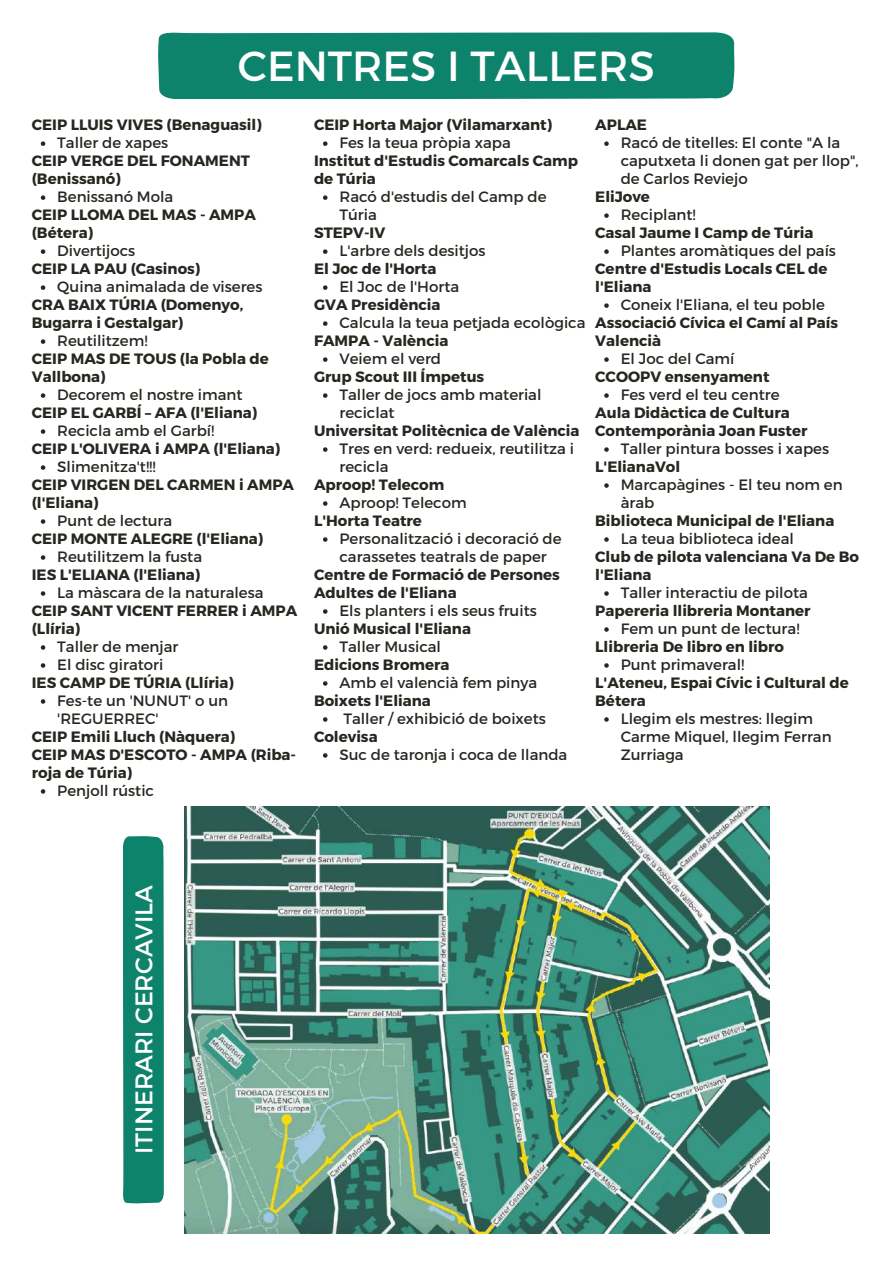
<style>
.page{position:relative;width:893px;height:1264px;background:#fff}
.page>*{position:absolute;margin:0;border:0;box-sizing:border-box;transform-origin:0 0}
.t1{font:42px "Montserrat";color:#fff}
.t2{font:24.15px "Montserrat";color:#fff}
.t3{font:700 15px/18px "Montserrat";color:#272620}
.t4{font:15px/18px "Montserrat";color:#272620}
</style>
<div class="page">
<div style="left:158px;top:32px;width:576px;height:67px;background:#0e836b"></div>
<img style="left:184px;top:806px;width:585px;height:426px">
<div style="left:123px;top:836px;width:41px;height:367px;background:#0e836b"></div>
<svg style="left:41px;top:141px;width:4px;height:5px"></svg>
<svg style="left:41px;top:195px;width:4px;height:5px"></svg>
<svg style="left:41px;top:249px;width:4px;height:5px"></svg>
<svg style="left:41px;top:285px;width:4px;height:5px"></svg>
<svg style="left:41px;top:339px;width:4px;height:5px"></svg>
<svg style="left:41px;top:393px;width:4px;height:5px"></svg>
<svg style="left:41px;top:429px;width:4px;height:5px"></svg>
<svg style="left:41px;top:465px;width:4px;height:5px"></svg>
<svg style="left:41px;top:519px;width:4px;height:5px"></svg>
<svg style="left:41px;top:555px;width:4px;height:5px"></svg>
<svg style="left:41px;top:591px;width:4px;height:4px"></svg>
<svg style="left:41px;top:645px;width:4px;height:4px"></svg>
<svg style="left:41px;top:663px;width:4px;height:4px"></svg>
<svg style="left:41px;top:699px;width:4px;height:4px"></svg>
<svg style="left:41px;top:789px;width:4px;height:4px"></svg>
<svg style="left:604px;top:141px;width:4px;height:5px"></svg>
<svg style="left:604px;top:213px;width:4px;height:5px"></svg>
<svg style="left:604px;top:249px;width:4px;height:5px"></svg>
<svg style="left:604px;top:303px;width:4px;height:5px"></svg>
<svg style="left:604px;top:357px;width:4px;height:5px"></svg>
<svg style="left:604px;top:393px;width:4px;height:5px"></svg>
<svg style="left:604px;top:447px;width:4px;height:5px"></svg>
<svg style="left:604px;top:483px;width:4px;height:5px"></svg>
<svg style="left:604px;top:537px;width:4px;height:5px"></svg>
<svg style="left:604px;top:591px;width:4px;height:4px"></svg>
<svg style="left:604px;top:627px;width:4px;height:4px"></svg>
<svg style="left:604px;top:663px;width:4px;height:4px"></svg>
<svg style="left:604px;top:717px;width:4px;height:4px"></svg>
<svg style="left:323px;top:141px;width:4px;height:5px"></svg>
<svg style="left:323px;top:195px;width:4px;height:5px"></svg>
<svg style="left:323px;top:249px;width:4px;height:5px"></svg>
<svg style="left:323px;top:285px;width:4px;height:5px"></svg>
<svg style="left:323px;top:321px;width:4px;height:5px"></svg>
<svg style="left:323px;top:357px;width:4px;height:5px"></svg>
<svg style="left:323px;top:393px;width:4px;height:5px"></svg>
<svg style="left:323px;top:447px;width:4px;height:5px"></svg>
<svg style="left:323px;top:501px;width:4px;height:5px"></svg>
<svg style="left:323px;top:537px;width:4px;height:5px"></svg>
<svg style="left:323px;top:609px;width:4px;height:4px"></svg>
<svg style="left:323px;top:645px;width:4px;height:4px"></svg>
<svg style="left:323px;top:681px;width:4px;height:4px"></svg>
<svg style="left:323px;top:717px;width:4px;height:4px"></svg>
<svg style="left:323px;top:753px;width:4px;height:4px"></svg>
<h1 class="t1" style="left:238px;top:39px;width:418px">CENTRES I TALLERS</h1>
<p class="t3" style="left:32px;top:115px;width:231px">CEIP LLUIS VIVES (Benaguasil)</p>
<p class="t3" style="left:32px;top:151px;width:219px">CEIP VERGE DEL FONAMENT (Benissanó)</p>
<p class="t3" style="left:32px;top:205px;width:226px">CEIP LLOMA DEL MAS - AMPA (Bétera)</p>
<p class="t3" style="left:32px;top:259px;width:170px">CEIP LA PAU (Casinos)</p>
<p class="t3" style="left:32px;top:295px;width:213px">CRA BAIX TÚRIA (Domenyo,<br>Bugarra i Gestalgar)</p>
<p class="t3" style="left:32px;top:349px;width:238px">CEIP MAS DE TOUS (la Pobla de<br>Vallbona)</p>
<p class="t3" style="left:32px;top:403px;width:227px">CEIP EL GARBÍ – AFA (l'Eliana)</p>
<p class="t3" style="left:32px;top:439px;width:250px">CEIP L'OLIVERA i AMPA (l'Eliana)</p>
<p class="t3" style="left:32px;top:475px;width:264px">CEIP VIRGEN DEL CARMEN i AMPA (l'Eliana)</p>
<p class="t3" style="left:32px;top:529px;width:233px">CEIP MONTE ALEGRE (l'Eliana)</p>
<p class="t3" style="left:32px;top:565px;width:170px">IES L'ELIANA (l'Eliana)</p>
<p class="t3" style="left:32px;top:601px;width:267px">CEIP SANT VICENT FERRER i AMPA (Llíria)</p>
<p class="t3" style="left:32px;top:673px;width:203px">IES CAMP DE TÚRIA (Llíria)</p>
<p class="t4" style="left:57px;top:133px;width:112px">Taller de xapes</p>
<p class="t4" style="left:57px;top:187px;width:118px">Benissanó Mola</p>
<p class="t4" style="left:57px;top:241px;width:79px">Divertijocs</p>
<p class="t4" style="left:57px;top:277px;width:207px">Quina animalada de viseres</p>
<p class="t4" style="left:57px;top:331px;width:92px">Reutilitzem!</p>
<p class="t4" style="left:57px;top:385px;width:187px">Decorem el nostre imant</p>
<p class="t4" style="left:57px;top:421px;width:158px">Recicla amb el Garbí!</p>
<p class="t4" style="left:57px;top:457px;width:100px">Slimenitza't!!!</p>
<p class="t4" style="left:57px;top:511px;width:116px">Punt de lectura</p>
<p class="t4" style="left:57px;top:547px;width:146px">Reutilitzem la fusta</p>
<p class="t4" style="left:57px;top:583px;width:208px">La màscara de la naturalesa</p>
<p class="t4" style="left:57px;top:637px;width:123px">Taller de menjar<br>El disc giratori</p>
<p class="t4" style="left:57px;top:691px;width:172px">Fes-te un 'NUNUT' o un 'REGUERREC'</p>
<p class="t3" style="left:32px;top:727px;width:266px">CEIP Emili Lluch (Nàquera)<br>CEIP MAS D'ESCOTO - AMPA (Riba&shy;roja de Túria)</p>
<p class="t4" style="left:57px;top:780px;width:98px">Penjoll rústic</p>
<p class="t3" style="left:314px;top:115px;width:239px">CEIP Horta Major (Vilamarxant)</p>
<p class="t3" style="left:314px;top:151px;width:265px">Institut d'Estudis Comarcals Camp de Túria</p>
<p class="t4" style="left:339px;top:133px;width:173px">Fes la teua pròpia xapa</p>
<p class="t4" style="left:339px;top:187px;width:208px">Racó d'estudis del Camp de<br>Túria</p>
<p class="t4" style="left:339px;top:241px;width:148px">L'arbre dels desitjos</p>
<p class="t4" style="left:339px;top:277px;width:121px">El Joc de l'Horta</p>
<p class="t4" style="left:339px;top:313px;width:247px">Calcula la teua petjada ecològica</p>
<p class="t4" style="left:339px;top:349px;width:103px">Veiem el verd</p>
<p class="t4" style="left:339px;top:385px;width:203px">Taller de jocs amb material reciclat</p>
<p class="t4" style="left:339px;top:439px;width:236px">Tres en verd: redueix, reutilitza i recicla</p>
<p class="t4" style="left:339px;top:493px;width:129px">Aproop! Telecom</p>
<p class="t4" style="left:339px;top:529px;width:224px">Personalització i decoració de carassetes teatrals de paper</p>
<p class="t4" style="left:339px;top:601px;width:199px">Els planters i els seus fruits</p>
<p class="t4" style="left:339px;top:637px;width:103px">Taller Musical</p>
<p class="t4" style="left:339px;top:673px;width:199px">Amb el valencià fem pinya</p>
<p class="t4" style="left:343px;top:709px;width:204px">Taller / exhibició de boixets</p>
<p class="t4" style="left:339px;top:745px;width:229px">Suc de taronja i coca de llanda</p>
<p class="t3" style="left:314px;top:223px;width:73px">STEPV-IV</p>
<p class="t3" style="left:314px;top:259px;width:124px">El Joc de l'Horta</p>
<p class="t3" style="left:314px;top:295px;width:128px">GVA Presidència</p>
<p class="t3" style="left:314px;top:331px;width:136px">FAMPA - València</p>
<p class="t3" style="left:314px;top:367px;width:172px">Grup Scout III Ímpetus</p>
<p class="t3" style="left:314px;top:421px;width:267px">Universitat Politècnica de València</p>
<p class="t3" style="left:314px;top:475px;width:132px">Aproop! Telecom</p>
<p class="t3" style="left:314px;top:511px;width:109px">L'Horta Teatre</p>
<p class="t3" style="left:314px;top:565px;width:247px">Centre de Formació de Persones<br>Adultes de l'Eliana</p>
<p class="t3" style="left:314px;top:619px;width:158px">Unió Musical l'Eliana</p>
<p class="t3" style="left:314px;top:655px;width:137px">Edicions Bromera</p>
<p class="t3" style="left:314px;top:691px;width:118px">Boixets l'Eliana</p>
<p class="t3" style="left:314px;top:727px;width:65px">Colevisa</p>
<p class="t3" style="left:595px;top:115px;width:53px">APLAE</p>
<p class="t4" style="left:620px;top:133px;width:239px">Racó de titelles: El conte "A la caputxeta li donen gat per llop", de Carlos Reviejo</p>
<p class="t4" style="left:620px;top:205px;width:76px">Reciplant!</p>
<p class="t4" style="left:620px;top:241px;width:217px">Plantes aromàtiques del país</p>
<p class="t4" style="left:620px;top:295px;width:206px">Coneix l'Eliana, el teu poble</p>
<p class="t4" style="left:620px;top:349px;width:115px">El Joc del Camí</p>
<p class="t4" style="left:620px;top:385px;width:160px">Fes verd el teu centre</p>
<p class="t3" style="left:595px;top:187px;width:56px">EliJove</p>
<p class="t3" style="left:595px;top:223px;width:220px">Casal Jaume I Camp de Túria</p>
<p class="t3" style="left:595px;top:259px;width:234px">Centre d'Estudis Locals CEL de l'Eliana</p>
<p class="t3" style="left:595px;top:313px;width:244px">Associació Cívica el Camí al País<br>Valencià</p>
<p class="t3" style="left:595px;top:367px;width:176px">CCOOPV ensenyament</p>
<p class="t3" style="left:595px;top:403px;width:214px">Aula Didàctica de Cultura<br>Contemporània Joan Fuster</p>
<p class="t3" style="left:595px;top:457px;width:87px">L'ElianaVol</p>
<p class="t4" style="left:620px;top:439px;width:210px">Taller pintura bosses i xapes</p>
<p class="t4" style="left:620px;top:475px;width:223px">Marcapàgines - El teu nom en àrab</p>
<p class="t4" style="left:620px;top:529px;width:175px">La teua biblioteca ideal</p>
<p class="t3" style="left:595px;top:511px;width:240px">Biblioteca Municipal de l'Eliana</p>
<p class="t3" style="left:595px;top:547px;width:265px">Club de pilota valenciana Va De Bo l'Eliana</p>
<p class="t3" style="left:595px;top:601px;width:217px">Papereria llibreria Montaner</p>
<p class="t3" style="left:595px;top:637px;width:190px">Llibreria De libro en libro</p>
<p class="t3" style="left:595px;top:673px;width:255px">L'Ateneu, Espai Cívic i Cultural de<br>Bétera</p>
<p class="t4" style="left:620px;top:583px;width:189px">Taller interactiu de pilota</p>
<p class="t4" style="left:620px;top:619px;width:180px">Fem un punt de lectura!</p>
<p class="t4" style="left:620px;top:655px;width:125px">Punt primaveral!</p>
<p class="t4" style="left:620px;top:709px;width:212px">Llegim els mestres: llegim<br>Carme Miquel, llegim Ferran<br>Zurriaga</p>
<h2 class="t2" style="left:128px;top:1153px;width:270px;rotate:-90deg">ITINERARI CERCAVILA</h2>
</div>
